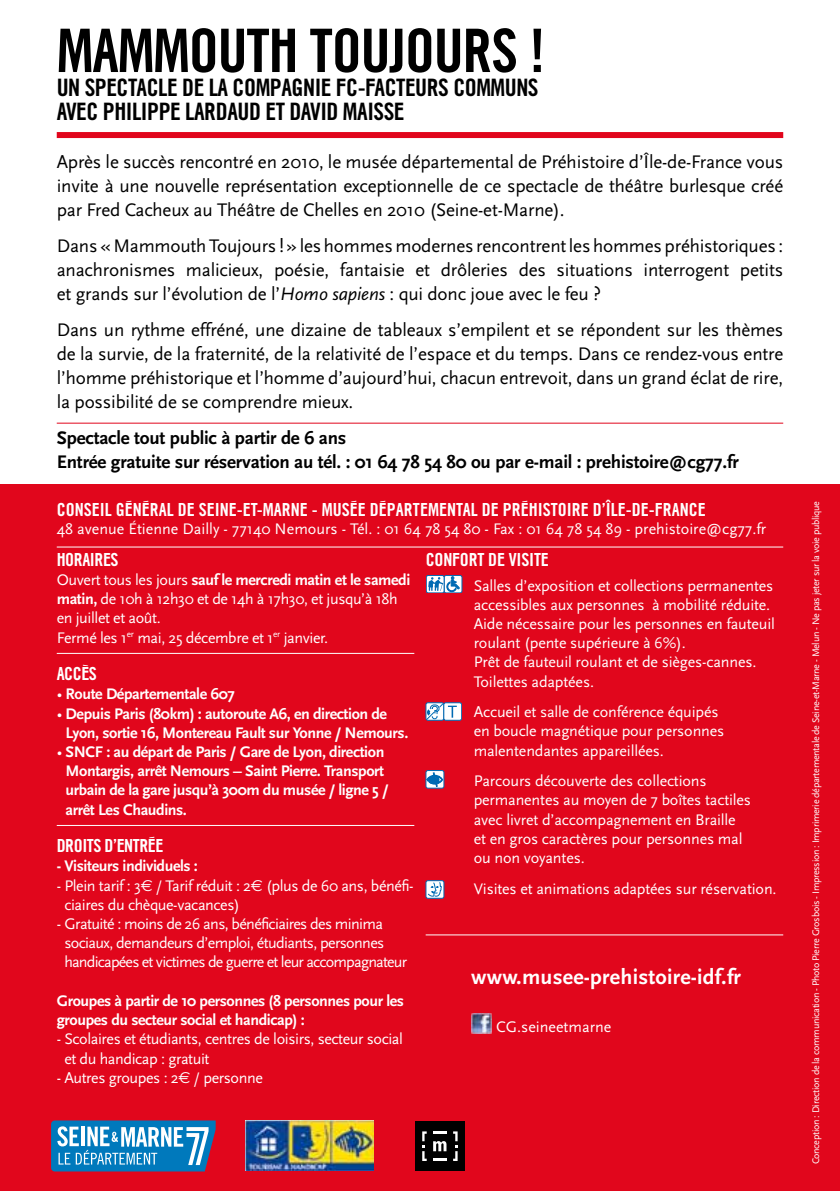
<style>
.page{position:relative;width:840px;height:1191px;background:#fff}
.page>*{position:absolute;margin:0;border:0;box-sizing:border-box;transform-origin:0 0}
.t1{font:60px "My Trade Std Bd Cn 20";letter-spacing:-.02em;color:#000}
.t2{font:24px "My Trade Std Bd Cn 20";letter-spacing:-.02em;color:#000}
.t3{font:700 22px "Scala Sans";letter-spacing:.01em;color:#fff}
.t4{font:19px/24px "Scala Sans";letter-spacing:-.01em;color:#000;text-align:justify}
.t5{font:700 19px/24px "Scala Sans";letter-spacing:-.01em;color:#000}
.t6{font:18px "My Trade Std Bd Cn 20";color:#fff}
.t7{font:16px/19.2px "Scala Sans";letter-spacing:-.01em;color:#fff}
.t8{font:700 16px/19.2px "Scala Sans";letter-spacing:-.025em;color:#fff}
.t9{font:16px/19.2px "Scala Sans";letter-spacing:-.04em;color:#fff}
.t10{font:10px "Scala Sans";letter-spacing:-.03em;color:#fff}
.s1{font-style:italic}
.s2{font-weight:700}
.s3{font-weight:400}
.s4{font-family:"Euro Sans"}
</style>
<div class="page">
<div style="left:0;top:485px;width:839px;height:706px;background:#e1061c"></div>
<hr style="left:57px;top:653px;width:357px;height:1px;background:#fff">
<hr style="left:57px;top:825px;width:357px;height:1px;background:#fff">
<hr style="left:425px;top:934px;width:357px;height:1px;background:#fff">
<div style="left:444px;top:575px;width:17px;height:18px;background:#fff;border-radius:2px"></div>
<div style="left:444px;top:575px;width:18px;height:18px;border:1px solid #006ab3;border-radius:2px"></div>
<div style="left:426px;top:575px;width:18px;height:18px;border:1px solid #006ab3;border-radius:2px"></div>
<svg style="left:428px;top:576px;width:31px;height:15px"></svg>
<div style="left:425px;top:702px;width:18px;height:18px;border:1px solid #006ab3;border-radius:2px"></div>
<div style="left:443px;top:703px;width:18px;height:17px;background:#fff;border-radius:2px"></div>
<div style="left:443px;top:702px;width:18px;height:18px;border:1px solid #006ab3;border-radius:2px"></div>
<svg style="left:426px;top:703px;width:30px;height:17px"></svg>
<svg style="left:425px;top:770px;width:18px;height:18px"></svg>
<div style="left:425px;top:770px;width:19px;height:18px;border:1px solid #006ab3;border-radius:2px"></div>
<svg style="left:427px;top:773px;width:15px;height:13px"></svg>
<div style="left:425px;top:880px;width:19px;height:18px;border:1px solid #006ab3;border-radius:2px"></div>
<svg style="left:427px;top:880px;width:15px;height:19px"></svg>
<img style="left:471px;top:1013px;width:20px;height:20px">
<hr style="left:57px;top:546px;width:725px;height:1px;background:#fff">
<div style="left:57px;top:132px;width:725px;height:6px;background:#e1061c"></div>
<hr style="left:57px;top:423px;width:725px;height:1px;background:#e1061c">
<svg style="left:51px;top:1120px;width:164px;height:51px;background:#4796c7"></svg>
<img style="left:245px;top:1120px;width:128px;height:50px">
<div style="left:415px;top:1121px;width:49px;height:49px;background:#000"></div>
<svg style="left:433px;top:1141px;width:13px;height:10px"></svg>
<svg style="left:433px;top:1131px;width:13px;height:2px"></svg>
<svg style="left:433px;top:1158px;width:13px;height:3px"></svg>
<svg style="left:453px;top:1131px;width:4px;height:30px"></svg>
<svg style="left:422px;top:1131px;width:4px;height:30px"></svg>
<h1 class="t1" style="left:57px;top:14px;width:93px">MAMMOU</h1>
<h1 class="t1" style="left:246px;top:14px;width:112px">TH TOUJOUR</h1>
<h1 class="t1" style="left:491px;top:14px;width:56px">S !</h1>
<h2 class="t2" style="left:57px;top:73px;width:410px">UN SPECTACLE DE LA COMPAGNIE FC-FACTEURS COMMU</h2>
<h2 class="t2" style="left:516px;top:73px;width:24px">NS</h2>
<h2 class="t2" style="left:57px;top:97px;width:349px">AVEC PH ILIPPE LARDAUD ET DAVID MAISSE</h2>
<p class="t4" style="left:57px;top:150px;width:727px">Après le succès rencontré en 2010, le musée départemental de Préhistoire d’Île-de-France vous invite à une nouvelle représentation exceptionnelle de ce spectacle de théâtre burlesque créé par Fred Cacheux au Théâtre de Chelles en 2010 (Seine-et-Marne).</p>
<p class="t4" style="left:57px;top:234px;width:727px">Dans « Mammouth Toujours ! » les hommes modernes rencontrent les hommes préhistoriques : anachronismes malicieux, poésie, fantaisie et drôleries des situations interrogent petits et grands sur l’évolution de l’<span class="s1">Homo sapiens</span> : qui donc joue avec le feu ?</p>
<p class="t4" style="left:57px;top:318px;width:727px">Dans un rythme effréné, une dizaine de tableaux s’empilent et se répondent sur les thèmes de la survie, de la fraternité, de la relativité de l’espace et du temps. Dans ce rendez-vous entre l’homme préhistorique et l’homme d’aujourd’hui, chacun entrevoit, dans un grand éclat de rire, la possibilité de se comprendre mieux.</p>
<p class="t5" style="left:57px;top:426px;width:683px">Spectacle tout public à partir de 6 ans<br>Entrée gratuite sur réservation au tél. : 01 64 78 54 80 ou par e-mail : prehistoire@cg77.fr</p>
<p class="t6" style="left:57px;top:499px;width:27px">CONSEIL</p>
<p class="t6" style="left:116px;top:499px;width:92px">GÉNÉRAL DE SEINE</p>
<p class="t6" style="left:237px;top:499px;width:211px">-ET-MARNE - MUSÉE DÉPARTEMENTAL</p>
<p class="t6" style="left:481px;top:499px;width:200px">DE PRÉHISTOIRE D’ÎLE-DE-FRANCE</p>
<p class="t7" style="left:57px;top:520px;width:710px">48 avenue Étienne Dailly - 77140 Nemours - Tél. : 01 64 78 54 80 - Fax : 01 64 78 54 89 - prehistoire@cg77.fr</p>
<p class="t6" style="left:57px;top:548px;width:55px">HORAIRES</p>
<p class="t7" style="left:57px;top:570px;width:355px">Ouvert tous les jours <span class="s2">sauf le mercredi matin et le samedi matin,</span> de 10h à 12h30 et de 14h à 17h30, et jusqu’à 18h en juillet et août.<br>Fermé les 1<sup>er</sup> mai, 25 décembre et 1<sup>er</sup> janvier.</p>
<p class="t6" style="left:57px;top:663px;width:42px">ACCÈS</p>
<p class="t8" style="left:57px;top:685px;width:179px"><span class="s3">•</span> Route Départementale 607</p>
<p class="t8" style="left:66px;top:704px;width:344px;text-indent:-9px"><span class="s3">•</span> Depuis Paris (80km) : autoroute A6, en direction de<br>Lyon, sortie 16, Montereau Fault sur Yonne / Nemours.</p>
<p class="t8" style="left:66px;top:742px;width:324px;text-indent:-9px"><span class="s3">•</span> SNCF : au départ de Paris / Gare de Lyon, direction Montargis, arrêt Nemours – Saint Pierre. Transport urbain de la gare jusqu’à 300m du musée / ligne 5 / arrêt Les Chaudins.</p>
<p class="t6" style="left:57px;top:835px;width:100px">DROITS D’ENTRÉE</p>
<p class="t8" style="left:57px;top:857px;width:143px">- Visiteurs individuels :</p>
<p class="t7" style="left:64px;top:876px;width:350px;text-indent:-8px">- Plein tarif : 3<span class="s4">€</span> / Tarif réduit : 2<span class="s4">€</span> (plus de 60 ans, bénéfi&shy;ciaires du chèque-vacances)</p>
<p class="t9" style="left:64px;top:914px;width:344px;text-indent:-8px">- Gratuité : moins de 26 ans, bénéficiaires des minima sociaux, demandeurs d’emploi, étudiants, personnes handicapées et victimes de guerre et leur accompagnateur</p>
<p class="t8" style="left:57px;top:991px;width:348px">Groupes à partir de 10 personnes (8 personnes pour les groupes du secteur social et handicap) :</p>
<p class="t7" style="left:64px;top:1029px;width:340px;text-indent:-8px">- Scolaires et étudiants, centres de loisirs, secteur social et du handicap : gratuit</p>
<p class="t7" style="left:57px;top:1068px;width:207px">- Autres groupes : 2<span class="s4">€</span> / personne</p>
<p class="t6" style="left:425px;top:548px;width:125px">CONFORT DE VISITE</p>
<p class="t7" style="left:473px;top:576px;width:302px">Salles d’exposition et collections permanentes accessibles aux personnes à mobilité réduite.<br>Aide nécessaire pour les personnes en fauteuil roulant (pente supérieure à 6%).<br>Prêt de fauteuil roulant et de sièges-cannes.<br>Toilettes adaptées.</p>
<p class="t7" style="left:473px;top:702px;width:252px">Accueil et salle de conférence équipés en boucle magnétique pour personnes malentendantes appareillées.</p>
<p class="t7" style="left:473px;top:771px;width:279px">Parcours découverte des collections permanentes au moyen de 7 boîtes tactiles avec livret d’accompagnement en Braille et en gros caractères pour personnes mal ou non voyantes.</p>
<p class="t7" style="left:473px;top:879px;width:304px">Visites et animations adaptées sur réservation.</p>
<h3 class="t3" style="left:471px;top:965px;width:271px">www.musee-prehistoire-idf.fr</h3>
<p class="t7" style="left:496px;top:1018px;width:117px">CG.seineetmarne</p>
<p class="t10" style="left:809px;top:1164px;width:665px;rotate:-90deg">Conception : Direction de la communication - Photo Pierre Grosbois - Impression : Imprimerie départementale de Seine-et-Marne - Melun - Ne pas jeter sur la voie publique</p>
</div>
